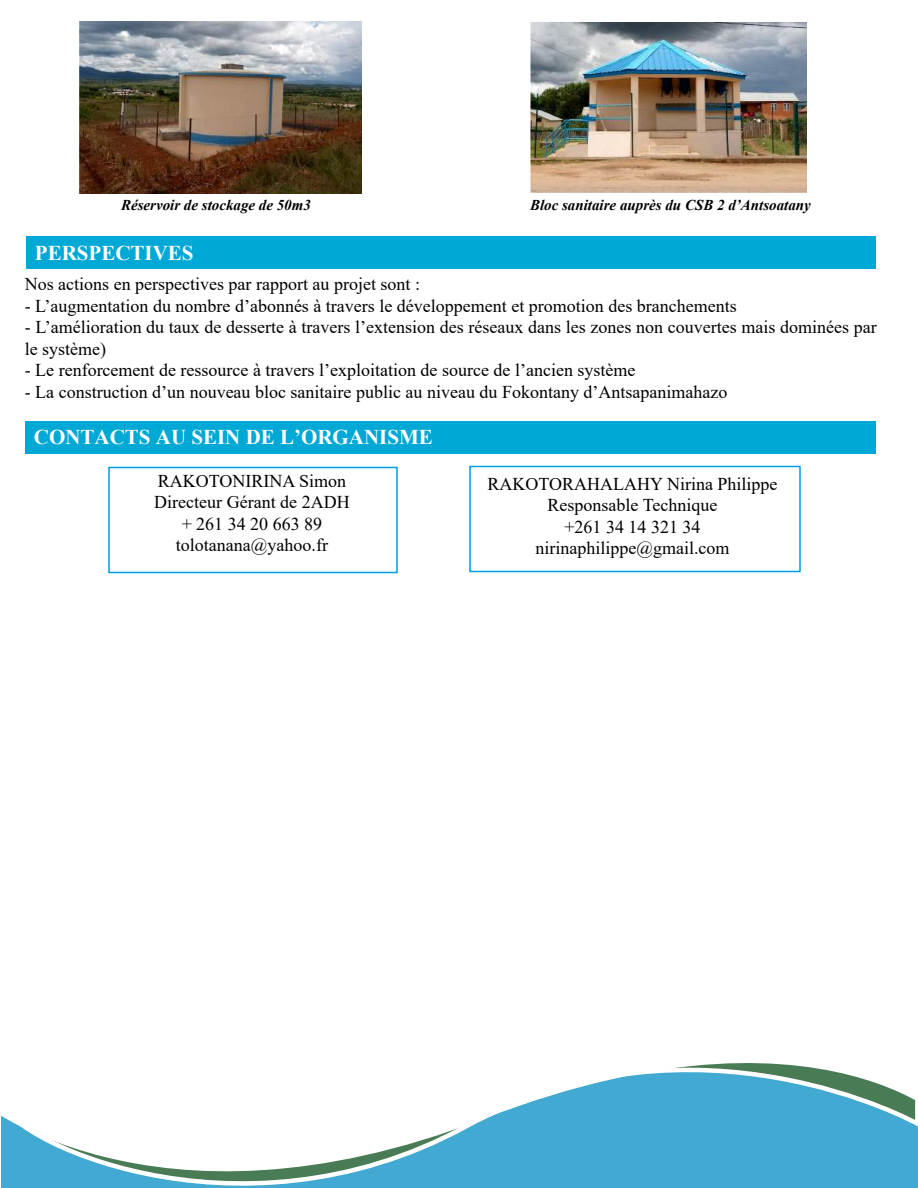
<style>
.page{position:relative;width:918px;height:1188px;background:#fff}
.page>*{position:absolute;margin:0;border:0;box-sizing:border-box;transform-origin:0 0}
.t1{font:700 21px "Times New Roman";color:#fff}
.t2{font:18px/21.6px "Times New Roman";color:#000;text-align:center}
.t3{font:italic 700 15px "Times New Roman";color:#000}
</style>
<div class="page">
<svg style="left:1px;top:1063px;width:917px;height:125px"></svg>
<div style="left:26px;top:236px;width:850px;height:33px;background:#00a8d5"></div>
<div style="left:25px;top:421px;width:850px;height:32px;background:#00a8d5"></div>
<img style="left:530px;top:23px;width:276px;height:170px">
<img style="left:80px;top:22px;width:282px;height:171px">
<div style="left:108px;top:467px;width:290px;height:106px;border:2px solid #009fe3"></div>
<div style="left:469px;top:466px;width:332px;height:106px;border:2px solid #009fe3"></div>
<p class="t3" style="left:121px;top:195px;width:191px">Réservoir de stockage de 50m3</p>
<p class="t3" style="left:530px;top:195px;width:282px">Bloc sanitaire auprès du CSB 2 d’Antsoatany</p>
<p class="t1" style="left:35px;top:237px;width:160px">PERSPECTIVES</p>
<p class="t2" style="left:25px;top:273px;width:397px">Nos actions en perspectives par rapport au projet sont :</p>
<p class="t2" style="left:25px;top:294px;width:714px">- L’augmentation du nombre d’abonnés à travers le développement et promotion des branchements</p>
<p class="t2" style="left:25px;top:316px;width:854px;text-align:left">- L’amélioration du taux de desserte à travers l’extension des réseaux dans les zones non couvertes mais dominées par le système)</p>
<p class="t2" style="left:25px;top:359px;width:612px">- Le renforcement de ressource à travers l’exploitation de source de l’ancien système</p>
<p class="t2" style="left:25px;top:381px;width:704px">- La construction d’un nouveau bloc sanitaire public au niveau du Fokontany d’Antsapanimahazo</p>
<p class="t1" style="left:34px;top:422px;width:401px">CONTACTS AU SEIN DE L’ORGANISME</p>
<p class="t2" style="left:154px;top:469px;width:197px">RAKOTONIRINA Simon<br>Directeur Gérant de 2ADH + 261 34 20 663 89 tolotanana@yahoo.fr</p>
<p class="t2" style="left:488px;top:472px;width:292px">RAKOTORAHALAHY Nirina Philippe<br>Responsable Technique<br>+261 34 14 321 34 nirinaphilippe@gmail.com</p>
</div>
